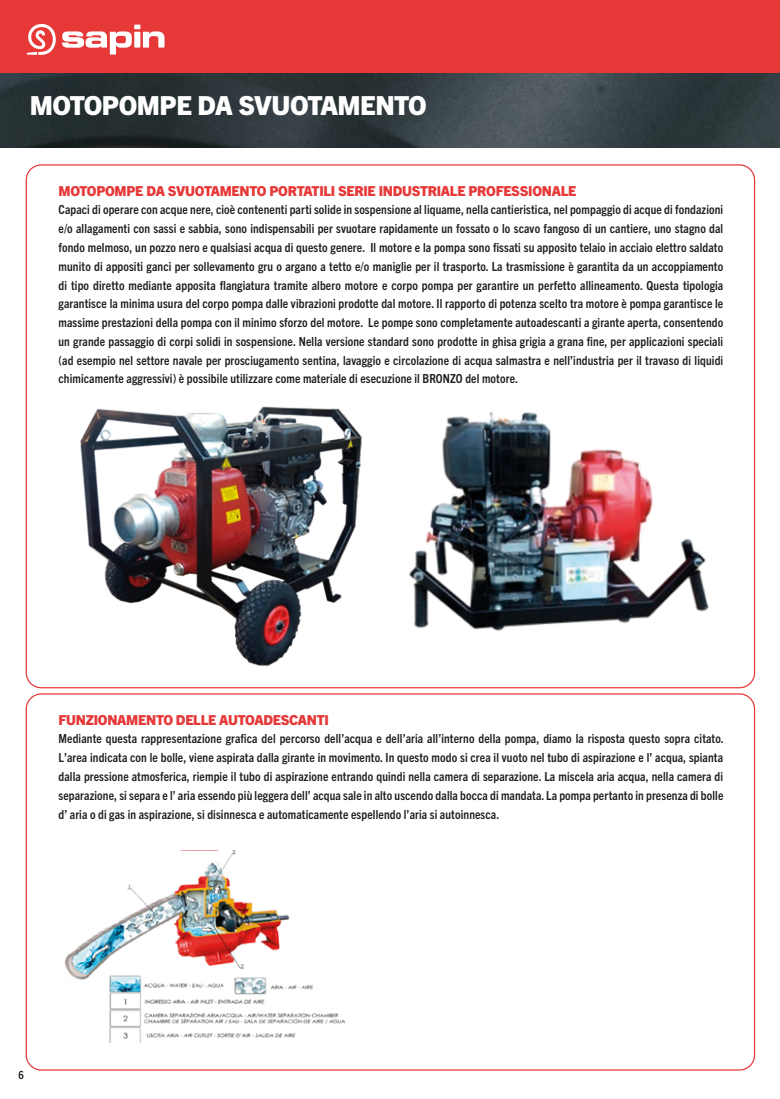
<style>
.page{position:relative;width:780px;height:1099px;background:#fff}
.page>*{position:absolute;margin:0;border:0;box-sizing:border-box;transform-origin:0 0}
.t1{font:800 26.25px "Trade Gothic Next LT Pro";letter-spacing:-.02em;color:#fff}
.t2{font:800 13.75px "Trade Gothic Next LT Pro";letter-spacing:-.02em;color:#e73838}
.t3{font:700 condensed 12.5px/18.8px "Trade Gothic Next LT Pro";letter-spacing:.01em;color:#1d1d1b;text-align:justify}
.t4{font:700 condensed 11.25px "Trade Gothic Next LT Pro";color:#1d1d1b}
</style>
<div class="page">
<div style="left:0;top:0;width:780px;height:74px;background:#e73838"></div>
<svg style="left:27px;top:24px;width:29px;height:31px"></svg>
<svg style="left:62px;top:25px;width:102px;height:30px"></svg>
<img style="left:0;top:74px;width:780px;height:74px">
<img style="left:80px;top:406px;width:282px;height:261px">
<img style="left:409px;top:411px;width:300px;height:220px">
<img style="left:64px;top:850px;width:282px;height:192px">
<p class="t1" style="left:30px;top:88px;width:398px">MOTOPOMPE DA SVUOTAMENTO</p>
<p class="t2" style="left:58px;top:181px;width:519px">MOTOPOMPE DA SVUOTAMENTO PORTATILI SERIE INDUSTRIALE PROFESSIONALE</p>
<p class="t3" style="left:58px;top:200px;width:666px">Capaci di operare con acque nere, cioè contenenti parti solide in sospensione al liquame, nella cantieristica, nel pompaggio di acque di fondazioni e/o allagamenti con sassi e sabbia, sono indispensabili per svuotare rapidamente un fossato o lo scavo fangoso di un cantiere, uno stagno dal fondo melmoso, un pozzo nero e qualsiasi acqua di questo genere. Il motore e la pompa sono fissati su apposito telaio in acciaio elettro saldato munito di appositi ganci per sollevamento gru o argano a tetto e/o maniglie per il trasporto. La trasmissione è garantita da un accoppiamento di tipo diretto mediante apposita flangiatura tramite albero motore e corpo pompa per garantire un perfetto allineamento. Questa tipologia garantisce la minima usura del corpo pompa dalle vibrazioni prodotte dal motore. Il rapporto di potenza scelto tra motore è pompa garantisce le massime prestazioni della pompa con il minimo sforzo del motore. Le pompe sono completamente autoadescanti a girante aperta, consentendo un grande passaggio di corpi solidi in sospensione. Nella versione standard sono prodotte in ghisa grigia a grana fine, per applicazioni speciali (ad esempio nel settore navale per prosciugamento sentina, lavaggio e circolazione di acqua salmastra e nell’industria per il travaso di liquidi chimicamente aggressivi) è possibile utilizzare come materiale di esecuzione il BRONZO del motore.</p>
<p class="t2" style="left:58px;top:710px;width:272px">FUNZIONAMENTO DELLE AUTOADESCANTI</p>
<p class="t3" style="left:58px;top:728px;width:666px">Mediante questa rappresentazione grafica del percorso dell’acqua e dell’aria all’interno della pompa, diamo la risposta questo sopra citato.<br>L’area indicata con le bolle, viene aspirata dalla girante in movimento. In questo modo si crea il vuoto nel tubo di aspirazione e l’ acqua, spianta dalla pressione atmosferica, riempie il tubo di aspirazione entrando quindi nella camera di separazione. La miscela aria acqua, nella camera di separazione, si separa e l’ aria essendo più leggera dell’ acqua sale in alto uscendo dalla bocca di mandata. La pompa pertanto in presenza di bolle d’ aria o di gas in aspirazione, si disinnesca e automaticamente espellendo l’aria si autoinnesca.</p>
<p class="t4" style="left:19px;top:1067px;width:7px">6</p>
</div>
